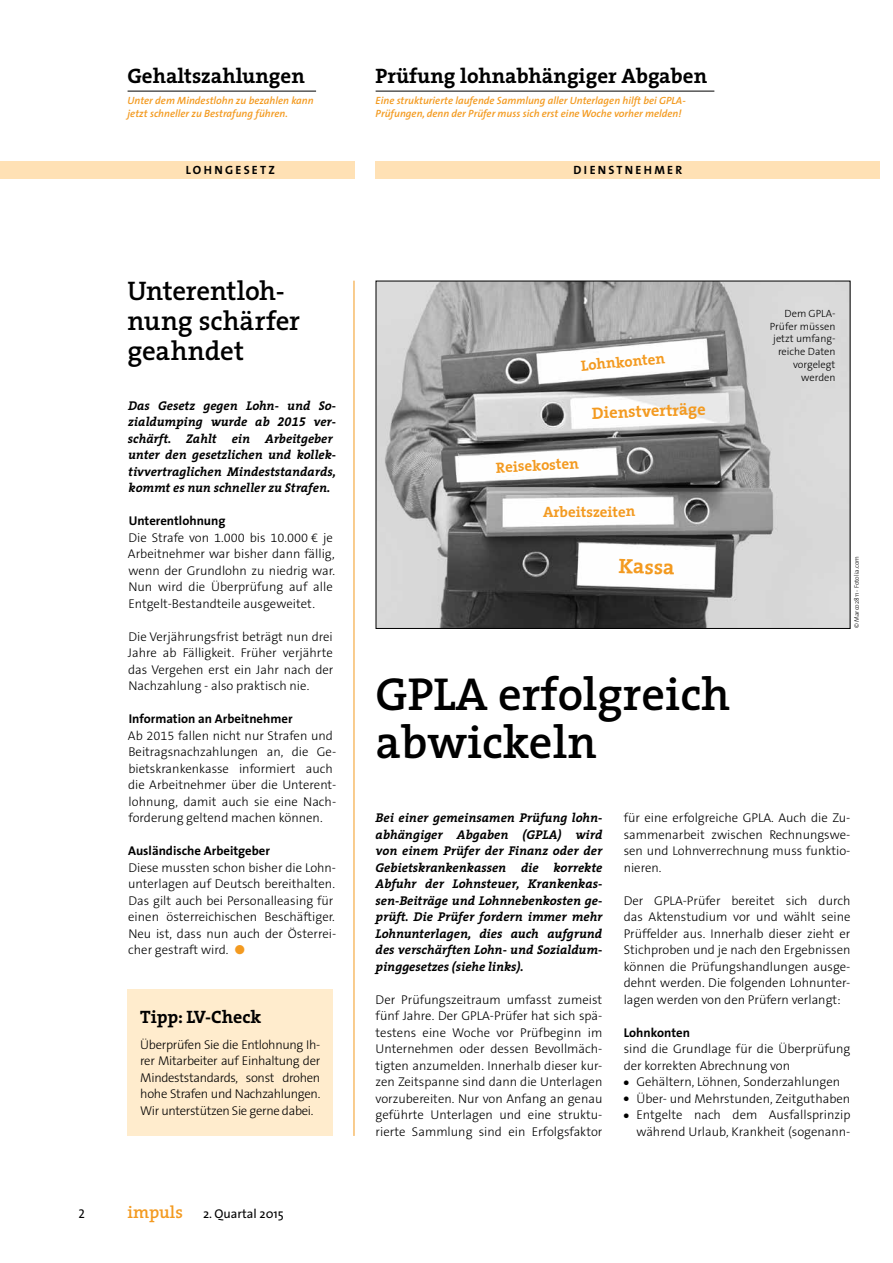
<style>
.page{position:relative;width:893px;height:1263px;background:#fff}
.page>*{position:absolute;margin:0;border:0;box-sizing:border-box;transform-origin:0 0}
.t1{font:600 46.5px/48px "The Serif";color:#000}
.t2{font:600 27px/30px "The Serif";letter-spacing:-.01em;color:#000}
.t3{font:700 21px "The Serif";color:#000}
.t4{font:700 21px "The Serif";color:#f39a20}
.t5{font:700 18px "The Serif";color:#000}
.t6{font:700 16.5px "The Serif";color:#f39a20}
.t7{font:700 15px "The Serif";color:#f39a20}
.t8{font:300 12.75px/16.5px "The Sans B3";color:#000;text-align:justify}
.t9{font:italic 700 12.75px/16.5px "The Serif";color:#000;text-align:justify}
.t10{font:700 12.75px "The Sans";color:#000}
.t11{font:12.75px "The Sans";color:#000}
.t12{font:12.75px "The Sans Caps";color:#000}
.t13{font:12px "The Sans Bold Caps";letter-spacing:.19em;color:#000}
.t14{font:italic 600 10.5px/12.8px "The Sans";color:#f39a20}
.t15{font:300 10.5px/12.8px "The Sans B3";color:#000;text-align:right}
.t16{font:300 6.45px "The Sans";color:#000}
.s1{font-family:"The Serif Bold Expert";font-weight:400}
.s2{color:#f39a20}
.s3{font-family:"The Serif";font-weight:600;font-size:17.25px;color:#f39a20}
</style>
<div class="page">
<hr style="left:128px;top:91px;width:188px;height:1px;background:#000">
<div style="left:0;top:162px;width:354px;height:17px;background:#ffe1b5"></div>
<div style="left:376px;top:162px;width:504px;height:17px;background:#ffe1b5"></div>
<img style="left:378px;top:283px;width:470px;height:344px">
<div style="left:128px;top:989px;width:205px;height:147px;background:#ffeccd"></div>
<hr style="left:376px;top:91px;width:338px;height:1px;background:#000">
<hr style="left:354px;top:281px;width:1px;height:855px;background:#f39a20">
<h3 class="t3" style="left:128px;top:59px;width:179px">Gehaltszahlungen</h3>
<p class="t14" style="left:128px;top:94px;width:188px">Unter dem Mindestlohn zu bezahlen kann jetzt schneller zu Bestrafung führen.</p>
<h3 class="t3" style="left:376px;top:59px;width:333px">Prüfung lohnabhängiger Abgaben</h3>
<p class="t14" style="left:376px;top:94px;width:312px">Eine strukturierte laufende Sammlung aller Unterlagen hilft bei GPLA-<br>Prüfungen, denn der Prüfer muss sich erst eine Woche vorher melden!</p>
<p class="t13" style="left:186px;top:160px;width:91px">LOHNGESETZ</p>
<p class="t13" style="left:574px;top:160px;width:110px">DIENSTNEHMER</p>
<h2 class="t2" style="left:128px;top:276px;width:174px">Unterentloh&shy;nung schärfer geahndet</h2>
<p class="t9" style="left:128px;top:397px;width:210px;text-align:left">Das Gesetz gegen Lohn- und So&shy;zialdumping wurde ab <span class="s1">2015</span> ver&shy;schärft. Zahlt ein Arbeitgeber unter den gesetzlichen und kollek&shy;tivvertraglichen Mindeststandards, kommt es nun schneller zu Strafen.</p>
<p class="t10" style="left:129px;top:510px;width:98px">Unterentlohnung</p>
<p class="t8" style="left:128px;top:530px;width:209px;text-align:left">Die Strafe von 1.000 bis 10.000 € je Arbeitnehmer war bisher dann fällig, wenn der Grundlohn zu niedrig war.<br>Nun wird die Überprüfung auf alle Entgelt-Bestandteile ausgeweitet.</p>
<p class="t8" style="left:128px;top:629px;width:207px">Die Verjährungsfrist beträgt nun drei Jahre ab Fälligkeit. Früher verjährte das Vergehen erst ein Jahr nach der Nachzahlung - also praktisch nie.</p>
<p class="t10" style="left:129px;top:708px;width:165px">Information an Arbeitnehmer</p>
<p class="t8" style="left:128px;top:728px;width:210px;text-align:left">Ab 2015 fallen nicht nur Strafen und Beitragsnachzahlungen an, die Ge&shy;bietskrankenkasse informiert auch die Arbeitnehmer über die Unterent&shy;lohnung, damit auch sie eine Nach&shy;forderung geltend machen können.</p>
<p class="t10" style="left:128px;top:840px;width:143px">Ausländische Arbeitgeber</p>
<p class="t8" style="left:128px;top:860px;width:209px;text-align:left">Diese mussten schon bisher die Lohn&shy;unterlagen auf Deutsch bereithalten.<br>Das gilt auch bei Personalleasing für einen österreichischen Beschäftiger.<br>Neu ist, dass nun auch der Österrei&shy;cher gestraft wird. <span class="s2">●</span></p>
<h3 class="t5" style="left:140px;top:1002px;width:123px">Tipp: LV-Check</h3>
<p class="t8" style="left:140px;top:1037px;width:182px">Überprüfen Sie die Entlohnung Ih&shy;rer Mitarbeiter auf Einhaltung der Mindeststandards, sonst drohen hohe Strafen und Nachzahlungen.<br>Wir unterstützen Sie gerne dabei.</p>
<p class="t12" style="left:79px;top:1203px;width:8px">2</p>
<p class="t11" style="left:128px;top:1203px;width:158px"><span class="s3">impuls</span> 2. Quartal 2015</p>
<p class="t7" style="left:580px;top:353px;width:86px;rotate:-5deg">Lohnkonten</p>
<p class="t6" style="left:592px;top:399px;width:115px;rotate:-2deg">Dienstverträge</p>
<p class="t7" style="left:495px;top:455px;width:84px;rotate:-3deg">Reisekosten</p>
<p class="t7" style="left:543px;top:500px;width:94px;rotate:-1deg">Arbeitszeiten</p>
<h3 class="t4" style="left:619px;top:548px;width:58px;rotate:2deg">Kassa</h3>
<h1 class="t1" style="left:376px;top:669px;width:356px">GPLA erfolgreich abwickeln</h1>
<p class="t15" style="left:770px;top:307px;width:67px">Dem GPLA-<br>Prüfer müssen jetzt umfang&shy;reiche Daten vorgelegt werden</p>
<p class="t16" style="left:851px;top:628px;width:73px;rotate:-90deg">© Marco2811 - Fotolia.com</p>
<p class="t9" style="left:376px;top:809px;width:228px">Bei einer gemeinsamen Prüfung lohn&shy;abhängiger Abgaben (GPLA) wird von einem Prüfer der Finanz oder der Gebietskrankenkassen die korrekte Abfuhr der Lohnsteuer, Krankenkas&shy;sen-Beiträge und Lohnnebenkosten ge&shy;prüft. Die Prüfer fordern immer mehr Lohnunterlagen, dies auch aufgrund des verschärften Lohn- und Sozialdum&shy;pinggesetzes (siehe links).</p>
<p class="t8" style="left:376px;top:992px;width:228px">Der Prüfungszeitraum umfasst zumeist fünf Jahre. Der GPLA-Prüfer hat sich spä&shy;testens eine Woche vor Prüfbeginn im Unternehmen oder dessen Bevollmäch&shy;tigten anzumelden. Innerhalb dieser kur&shy;zen Zeitspanne sind dann die Unterlagen vorzubereiten. Nur von Anfang an genau geführte Unterlagen und eine struktu&shy;rierte Sammlung sind ein Erfolgsfaktor</p>
<p class="t8" style="left:624px;top:810px;width:228px">für eine erfolgreiche GPLA. Auch die Zu&shy;sammenarbeit zwischen Rechnungswe&shy;sen und Lohnverrechnung muss funktio&shy;nieren.</p>
<p class="t8" style="left:624px;top:893px;width:228px">Der GPLA-Prüfer bereitet sich durch das Aktenstudium vor und wählt seine Prüffelder aus. Innerhalb dieser zieht er Stichproben und je nach den Ergebnissen können die Prüfungshandlungen ausge&shy;dehnt werden. Die folgenden Lohnunter&shy;lagen werden von den Prüfern verlangt:</p>
<p class="t10" style="left:624px;top:1022px;width:68px">Lohnkonten</p>
<p class="t8" style="left:624px;top:1041px;width:228px">sind die Grundlage für die Überprüfung der korrekten Abrechnung von</p>
<p class="t8" style="left:624px;top:1074px;width:218px">● Gehältern, Löhnen, Sonderzahlungen</p>
<p class="t8" style="left:624px;top:1091px;width:228px">● Über- und Mehrstunden, Zeitguthaben</p>
<p class="t8" style="left:624px;top:1107px;width:228px;text-align:right">● Entgelte nach dem Ausfallsprinzip während Urlaub, Krankheit (sogenann-</p>
</div>
